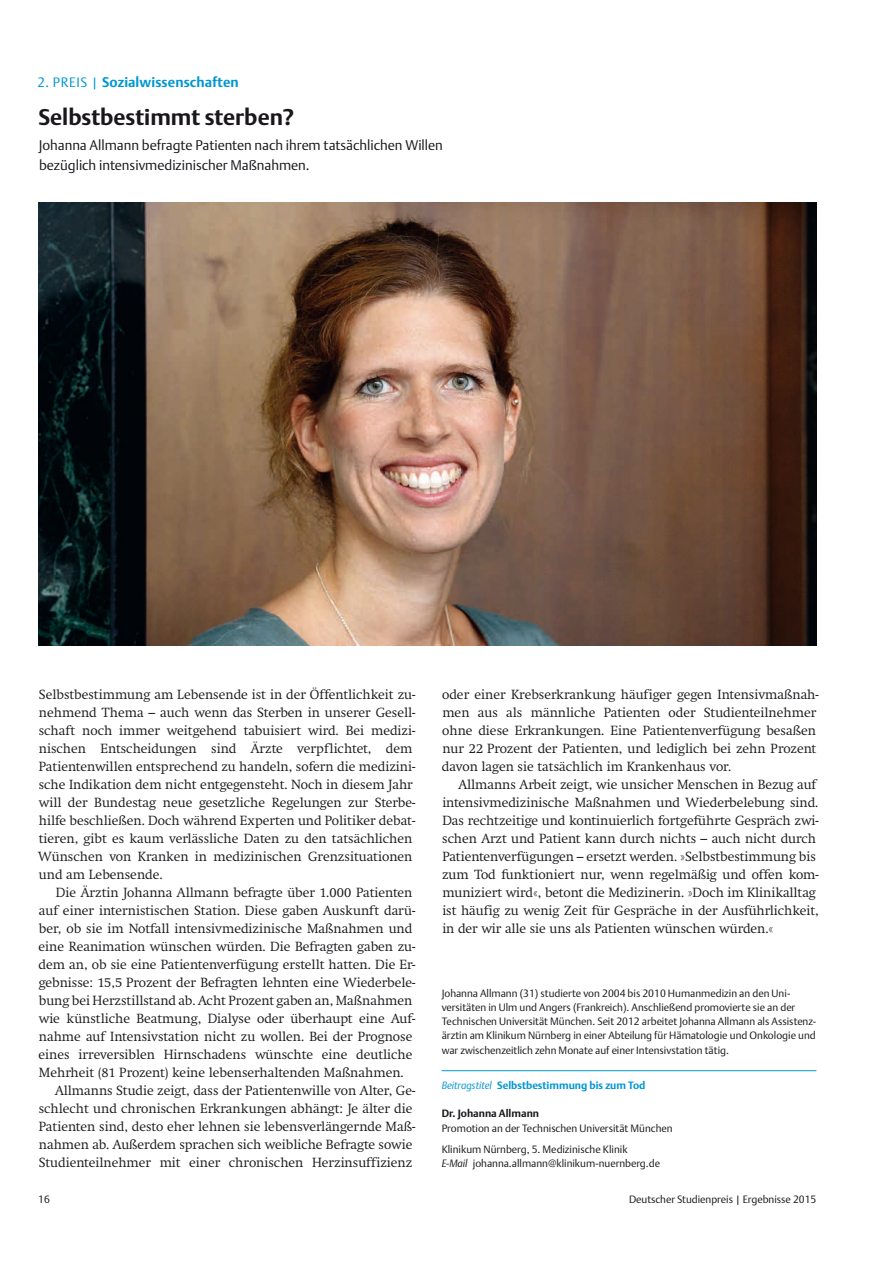
<style>
.page{position:relative;width:893px;height:1263px;background:#fff}
.page>*{position:absolute;margin:0;border:0;box-sizing:border-box;transform-origin:0 0}
.t1{font:700 22.5px "DTL Argo T";color:#1a171c}
.t2{font:300 13.8px/19.8px "DTL Argo T";color:#1a171c}
.t3{font:700 13.8px "DTL Argo T";letter-spacing:.01em;color:#0096d3}
.t4{font:300 13.2px/18px "Swift TTU";color:#1a171c}
.t5{font:300 10.5px/14.2px "DTL Argo T";color:#1a171c}
.t6{font:700 10.5px "DTL Argo T";color:#0096d3}
.t7{font:700 10.5px "DTL Argo T";color:#1a171c}
.s1{font-weight:300;font-size:13.5px}
.s2{font-weight:300;font-style:italic}
.s3{font-style:italic}
</style>
<div class="page">
<hr style="left:442px;top:1070px;width:374px;height:1px;background:#0096d3">
<img style="left:38px;top:202px;width:778px;height:443px">
<p class="t3" style="left:38px;top:74px;width:203px"><span class="s1">2. PREIS |</span> Sozialwissenschaften</p>
<h1 class="t1" style="left:38px;top:104px;width:257px">Selbstbestimmt sterben?</h1>
<p class="t2" style="left:39px;top:135px;width:406px">Johanna Allmann befragte Patienten nach ihrem tatsächlichen Willen bezüglich intensivmedizinischer Maßnahmen.</p>
<p class="t4" style="left:38px;top:686px;width:379px">Selbstbestimmung am Lebensende ist in der Öffentlichkeit zu&shy;nehmend Thema – auch wenn das Sterben in unserer Gesell&shy;schaft noch immer weitgehend tabuisiert wird. Bei medizi&shy;nischen Entscheidungen sind Ärzte verpflichtet, dem Patientenwillen entsprechend zu handeln, sofern die medizini&shy;sche Indikation dem nicht entgegensteht. Noch in diesem Jahr will der Bundestag neue gesetzliche Regelungen zur Sterbe&shy;hilfe beschließen. Doch während Experten und Politiker debat&shy;tieren, gibt es kaum verlässliche Daten zu den tatsächlichen Wünschen von Kranken in medizinischen Grenzsituationen und am Lebensende.</p>
<p class="t4" style="left:56px;top:884px;width:358px">Die Ärztin Johanna Allmann befragte über 1.000 Patienten</p>
<p class="t4" style="left:39px;top:902px;width:378px">auf einer internistischen Station. Diese gaben Auskunft darü-</p>
<p class="t4" style="left:39px;top:920px;width:375px">ber, ob sie im Notfall intensivmedizinische Maßnahmen und</p>
<p class="t4" style="left:39px;top:938px;width:378px">eine Reanimation wünschen würden. Die Befragten gaben zu-</p>
<p class="t4" style="left:39px;top:956px;width:378px">dem an, ob sie eine Patientenverfügung erstellt hatten. Die Er-</p>
<p class="t4" style="left:39px;top:974px;width:378px">gebnisse: 15,5 Prozent der Befragten lehnten eine Wiederbele-</p>
<p class="t4" style="left:39px;top:992px;width:375px">bung bei Herzstillstand ab. Acht Prozent gaben an, Maßnahmen</p>
<p class="t4" style="left:39px;top:1010px;width:378px">wie künstliche Beatmung, Dialyse oder überhaupt eine Auf-</p>
<p class="t4" style="left:39px;top:1028px;width:375px">nahme auf Intensivstation nicht zu wollen. Bei der Prognose</p>
<p class="t4" style="left:39px;top:1046px;width:375px">eines irreversiblen Hirnschadens wünschte eine deutliche</p>
<p class="t4" style="left:39px;top:1064px;width:366px">Mehrheit (81 Prozent) keine lebenserhaltenden Maßnahmen.</p>
<p class="t4" style="left:55px;top:1082px;width:362px">Allmanns Studie zeigt, dass der Patientenwille von Alter, Ge-</p>
<p class="t4" style="left:39px;top:1100px;width:375px">schlecht und chronischen Erkrankungen abhängt: Je älter die</p>
<p class="t4" style="left:39px;top:1118px;width:378px">Patienten sind, desto eher lehnen sie lebensverlängernde Maß-</p>
<p class="t4" style="left:39px;top:1136px;width:375px">nahmen ab. Außerdem sprachen sich weibliche Befragte sowie</p>
<p class="t4" style="left:39px;top:1154px;width:375px">Studienteilnehmer mit einer chronischen Herzinsuffizienz</p>
<p class="t4" style="left:442px;top:686px;width:378px">oder einer Krebserkrankung häufiger gegen Intensivmaßnah&shy;men aus als männliche Patienten oder Studienteilnehmer ohne diese Erkrankungen. Eine Patientenverfügung besaßen nur 22 Prozent der Patienten, und lediglich bei zehn Prozent davon lagen sie tatsächlich im Krankenhaus vor.</p>
<p class="t4" style="left:442px;top:776px;width:378px;text-indent:16px">Allmanns Arbeit zeigt, wie unsicher Menschen in Bezug auf intensivmedizinische Maßnahmen und Wiederbelebung sind.<br>Das rechtzeitige und kontinuierlich fortgeführte Gespräch zwi&shy;schen Arzt und Patient kann durch nichts – auch nicht durch Patientenverfügungen – ersetzt werden. »Selbstbestimmung bis zum Tod funktioniert nur, wenn regelmäßig und offen kom&shy;muniziert wird«, betont die Medizinerin. »Doch im Klinikalltag ist häufig zu wenig Zeit für Gespräche in der Ausführlichkeit, in der wir alle sie uns als Patienten wünschen würden.«</p>
<p class="t5" style="left:442px;top:986px;width:376px">Johanna Allmann (31) studierte von 2004 bis 2010 Humanmedizin an den Uni&shy;versitäten in Ulm und Angers (Frankreich). Anschließend promovierte sie an der Technischen Universität München. Seit 2012 arbeitet Johanna Allmann als Assistenz&shy;ärztin am Klinikum Nürnberg in einer Abteilung für Hämatologie und Onkologie und war zwischenzeitlich zehn Monate auf einer Intensivstation tätig.</p>
<p class="t6" style="left:442px;top:1079px;width:205px"><span class="s2">Beitragstitel</span> Selbstbestimmung bis zum Tod</p>
<p class="t7" style="left:442px;top:1107px;width:99px">Dr. Johanna Allmann</p>
<p class="t5" style="left:442px;top:1117px;width:232px;line-height:21.5px">Promotion an der Technischen Universität München<br>Klinikum Nürnberg, 5. Medizinische Klinik</p>
<p class="t5" style="left:442px;top:1156px;width:220px"><span class="s3">E-Mail</span> johanna.allmann@klinikum-nuernberg.de</p>
<p class="t5" style="left:38px;top:1192px;width:13px">16</p>
<p class="t5" style="left:629px;top:1192px;width:189px">Deutscher Studienpreis | Ergebnisse 2015</p>
</div>
